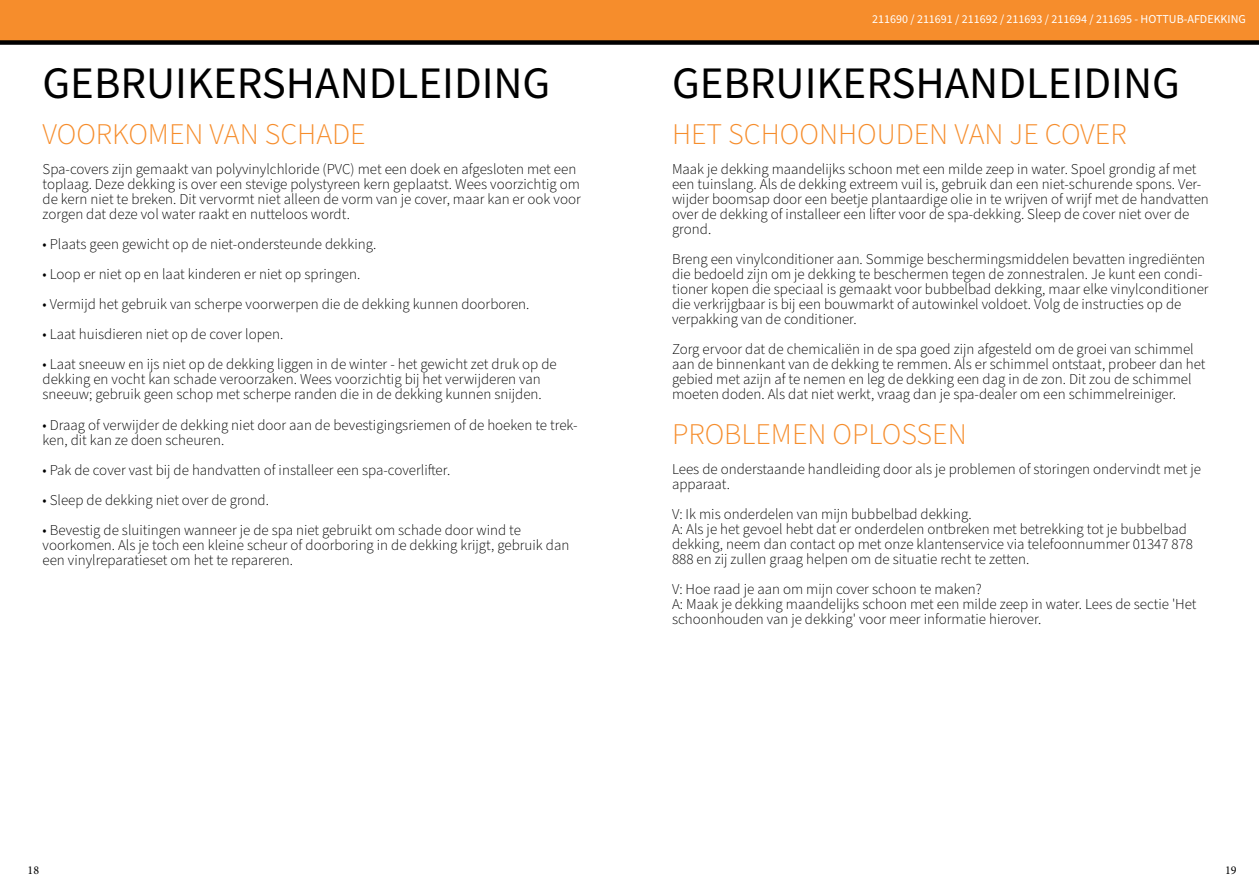
<style>
.page{position:relative;width:1259px;height:893px;background:#fff}
.page>*{position:absolute;margin:0;border:0;box-sizing:border-box;transform-origin:0 0}
.t1{font:45px "Source Sans Pro";color:#000}
.t2{font:300 30px "Source Sans Pro";color:#f68d2c}
.t3{font:300 15px/15px "Source Sans Pro";color:#000}
.t4{font:12px "Source Sans Pro";color:#fff}
.t5{font:12px "Minion Pro";color:#000}
</style>
<div class="page">
<div style="left:0;top:0;width:1259px;height:43px;background:#f68d2c"></div>
<div style="left:0;top:40px;width:1259px;height:5px;background:#000"></div>
<h1 class="t1" style="left:43px;top:53px;width:509px">GEBRUIKERSHANDLEIDING</h1>
<h2 class="t2" style="left:43px;top:114px;width:325px">VOORKOMEN VAN SCHADE</h2>
<p class="t3" style="left:43px;top:162px;width:540px">Spa-covers zijn gemaakt van polyvinylchloride (PVC) met een doek en afgesloten met een toplaag. Deze dekking is over een stevige polystyreen kern geplaatst. Wees voorzichtig om de kern niet te breken. Dit vervormt niet alleen de vorm van je cover, maar kan er ook voor zorgen dat deze vol water raakt en nutteloos wordt.</p>
<p class="t3" style="left:43px;top:237px;width:335px">• Plaats geen gewicht op de niet-ondersteunde dekking.</p>
<p class="t3" style="left:43px;top:267px;width:319px">• Loop er niet op en laat kinderen er niet op springen.</p>
<p class="t3" style="left:43px;top:297px;width:488px">• Vermijd het gebruik van scherpe voorwerpen die de dekking kunnen doorboren.</p>
<p class="t3" style="left:43px;top:327px;width:242px">• Laat huisdieren niet op de cover lopen.</p>
<p class="t3" style="left:43px;top:357px;width:516px">• Laat sneeuw en ijs niet op de dekking liggen in de winter - het gewicht zet druk op de dekking en vocht kan schade veroorzaken. Wees voorzichtig bij het verwijderen van sneeuw; gebruik geen schop met scherpe randen die in de dekking kunnen snijden.</p>
<p class="t3" style="left:43px;top:417px;width:537px">• Draag of verwijder de dekking niet door aan de bevestigingsriemen of de hoeken te trek&shy;ken, dit kan ze doen scheuren.</p>
<p class="t3" style="left:43px;top:462px;width:409px">• Pak de cover vast bij de handvatten of installeer een spa-coverlifter.</p>
<p class="t3" style="left:43px;top:492px;width:228px">• Sleep de dekking niet over de grond.</p>
<p class="t3" style="left:43px;top:522px;width:528px">• Bevestig de sluitingen wanneer je de spa niet gebruikt om schade door wind te voorkomen. Als je toch een kleine scheur of doorboring in de dekking krijgt, gebruik dan een vinylreparatieset om het te repareren.</p>
<p class="t4" style="left:872px;top:11px;width:375px">211690 / 211691 / 211692 / 211693 / 211694 / 211695 - HOTTUB-AFDEKKING</p>
<h1 class="t1" style="left:672px;top:53px;width:509px">GEBRUIKERSHANDLEIDING</h1>
<h2 class="t2" style="left:672px;top:114px;width:456px">HET SCHOONHOUDEN VAN JE COVER</h2>
<p class="t3" style="left:672px;top:162px;width:538px">Maak je dekking maandelijks schoon met een milde zeep in water. Spoel grondig af met een tuinslang. Als de dekking extreem vuil is, gebruik dan een niet-schurende spons. Ver&shy;wijder boomsap door een beetje plantaardige olie in te wrijven of wrijf met de handvatten over de dekking of installeer een lifter voor de spa-dekking. Sleep de cover niet over de grond.</p>
<p class="t3" style="left:672px;top:252px;width:538px">Breng een vinylconditioner aan. Sommige beschermingsmiddelen bevatten ingrediënten die bedoeld zijn om je dekking te beschermen tegen de zonnestralen. Je kunt een condi&shy;tioner kopen die speciaal is gemaakt voor bubbelbad dekking, maar elke vinylconditioner die verkrijgbaar is bij een bouwmarkt of autowinkel voldoet. Volg de instructies op de verpakking van de conditioner.</p>
<p class="t3" style="left:672px;top:342px;width:535px">Zorg ervoor dat de chemicaliën in de spa goed zijn afgesteld om de groei van schimmel aan de binnenkant van de dekking te remmen. Als er schimmel ontstaat, probeer dan het gebied met azijn af te nemen en leg de dekking een dag in de zon. Dit zou de schimmel moeten doden. Als dat niet werkt, vraag dan je spa-dealer om een schimmelreiniger.</p>
<h2 class="t2" style="left:672px;top:414px;width:296px">PROBLEMEN OPLOSSEN</h2>
<p class="t3" style="left:672px;top:462px;width:530px">Lees de onderstaande handleiding door als je problemen of storingen ondervindt met je apparaat.</p>
<p class="t3" style="left:672px;top:507px;width:522px">V: Ik mis onderdelen van mijn bubbelbad dekking.<br>A: Als je het gevoel hebt dat er onderdelen ontbreken met betrekking tot je bubbelbad dekking, neem dan contact op met onze klantenservice via telefoonnummer 01347 878<br>888 en zij zullen graag helpen om de situatie recht te zetten.</p>
<p class="t3" style="left:672px;top:582px;width:526px">V: Hoe raad je aan om mijn cover schoon te maken?<br>A: Maak je dekking maandelijks schoon met een milde zeep in water. Lees de sectie 'Het schoonhouden van je dekking' voor meer informatie hierover.</p>
<p class="t5" style="left:28px;top:862px;width:13px">18</p>
<p class="t5" style="left:1225px;top:862px;width:13px">19</p>
</div>
